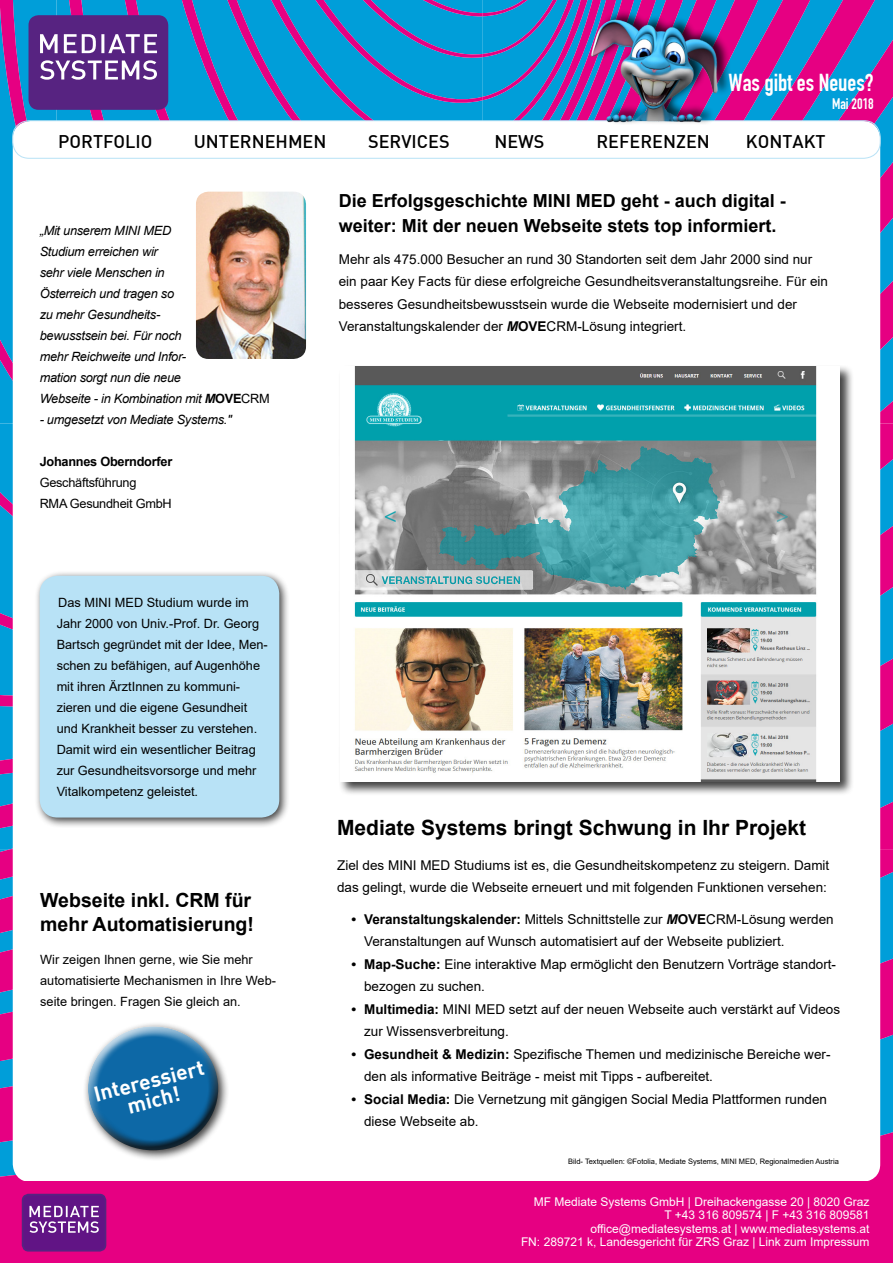
<style>
.page{position:relative;width:893px;height:1263px;background:#fff}
.page>*{position:absolute;margin:0;border:0;box-sizing:border-box;transform-origin:0 0}
.t1{font:24px "DIN Engschrift";color:#fff}
.t2{font:700 21px "Arial";color:#000}
.t3{font:700 21px/19.5px "DIN";color:#fff;text-align:center}
.t4{font:700 19.5px/23.4px "Arial";color:#000}
.t5{font:700 18px/25.5px "Arial";color:#000}
.t6{font:500 18px "DIN";color:#000}
.t7{font:15px "DIN Engschrift";color:#fff}
.t8{font:13.5px/22.5px "Arial";color:#000}
.t9{font:12.75px/21px "Arial";color:#000}
.t10{font:italic 12.75px/21px "Arial";letter-spacing:-.02em;color:#000}
.t11{font:12.75px/21px "Arial";letter-spacing:-.02em;color:#000}
.t12{font:700 12.75px "Arial";letter-spacing:-.02em;color:#000}
.t13{font:12px/13.5px "Arial";color:#fff;text-align:right}
.t14{font:7.5px "Arial";color:#000}
.s1{font-weight:700}
.s2{font-weight:700;font-style:normal}
.s3{font-style:normal}
.s4{font-weight:700;font-style:italic}
</style>
<div class="page">
<svg style="left:157px;top:0;width:325px;height:120px;fill:#009ed9"></svg>
<svg style="left:482px;top:0;width:411px;height:423px;fill:#009ed9"></svg>
<svg style="left:880px;top:423px;width:13px;height:426px"></svg>
<svg style="left:866px;top:849px;width:27px;height:333px"></svg>
<div style="left:13px;top:121px;width:867px;height:1061px;background:#fff;border-radius:18px"></div>
<div style="left:0;top:1182px;width:893px;height:81px;background:#e60082"></div>
<div style="left:34px;top:571px;width:256px;height:258px;background:#000;opacity:.75"></div>
<div style="left:40px;top:576px;width:239px;height:241px;background:#b8e2f6;border-radius:18px"></div>
<div style="left:77px;top:1015px;width:141px;height:107px;background:#fff;opacity:.75"></div>
<div style="left:87px;top:1047px;width:142px;height:110px;background:#000;opacity:.75"></div>
<div style="left:29px;top:15px;width:139px;height:95px;background:#572381;border-radius:10px"></div>
<div style="left:12px;top:120px;width:869px;height:39px;border:1px solid #b8e2f6;border-radius:16px"></div>
<svg style="left:0;top:0;width:157px;height:1252px"></svg>
<div style="left:338px;top:364px;width:516px;height:432px;background:#000;opacity:.75"></div>
<img style="left:341px;top:366px;width:499px;height:415px">
<img style="left:196px;top:192px;width:110px;height:167px">
<div style="left:592px;top:9px;width:140px;height:116px;background:#000;opacity:.75"></div>
<img style="left:589px;top:0;width:129px;height:125px">
<h1 class="t1" style="left:728px;top:69px;width:147px">Was gibt es Neues?</h1>
<p class="t7" style="left:832px;top:95px;width:43px">Mai 2018</p>
<h3 class="t6" style="left:58px;top:130px;width:96px">PORTFOLIO</h3>
<h3 class="t6" style="left:194px;top:130px;width:134px">UNTERNEHMEN</h3>
<h3 class="t6" style="left:368px;top:130px;width:83px">SERVICES</h3>
<h3 class="t6" style="left:494px;top:130px;width:52px">NEWS</h3>
<h3 class="t6" style="left:596px;top:130px;width:115px">REFERENZEN</h3>
<h3 class="t6" style="left:746px;top:130px;width:81px">KONTAKT</h3>
<p class="t10" style="left:40px;top:220px;width:232px">„Mit unserem MINI MED<br>Studium erreichen wir<br>sehr viele Menschen in<br>Österreich und tragen so<br>zu mehr Gesundheits-<br>bewusstsein bei. Für noch<br>mehr Reichweite und Infor-<br>mation sorgt nun die neue<br>Webseite - in Kombination mit <span class="s1">M</span><span class="s2">OVE</span><span class="s3">CRM</span></p>
<p class="t10" style="left:40px;top:409px;width:193px">- umgesetzt von Mediate Systems."</p>
<p class="t12" style="left:40px;top:452px;width:134px">Johannes Oberndorfer</p>
<p class="t11" style="left:40px;top:472px;width:134px">Geschäftsführung<br>RMA Gesundheit GmbH</p>
<p class="t9" style="left:57px;top:591px;width:213px">Das MINI MED Studium wurde im Jahr 2000 von Univ.-Prof. Dr. Georg Bartsch gegründet mit der Idee, Men&shy;schen zu befähigen, auf Augenhöhe mit ihren ÄrztInnen zu kommuni&shy;zieren und die eigene Gesundheit und Krankheit besser zu verstehen.<br>Damit wird ein wesentlicher Beitrag zur Gesundheitsvorsorge und mehr Vitalkompetenz geleistet.</p>
<h3 class="t4" style="left:40px;top:889px;width:215px">Webseite inkl. CRM für mehr Automatisierung!</h3>
<p class="t9" style="left:40px;top:948px;width:237px">Wir zeigen Ihnen gerne, wie Sie mehr automatisierte Mechanismen in Ihre Web&shy;seite bringen. Fragen Sie gleich an.</p>
<h2 class="t3" style="left:92px;top:1084px;width:114px;rotate:-14deg">Interessiert mich!</h2>
<h3 class="t5" style="left:339px;top:188px;width:449px">Die Erfolgsgeschichte MINI MED geht - auch digital - weiter: Mit der neuen Webseite stets top informiert.</h3>
<p class="t8" style="left:339px;top:247px;width:491px">Mehr als 475.000 Besucher an rund 30 Standorten seit dem Jahr 2000 sind nur ein paar Key Facts für diese erfolgreiche Gesundheitsveranstaltungsreihe. Für ein besseres Gesundheitsbewusstsein wurde die Webseite modernisiert und der Veranstaltungskalender der <span class="s4">M</span><span class="s1">OVE</span>CRM-Lösung integriert.</p>
<h2 class="t2" style="left:337px;top:813px;width:471px">Mediate Systems bringt Schwung in Ihr Projekt</h2>
<p class="t8" style="left:337px;top:854px;width:494px">Ziel des MINI MED Studiums ist es, die Gesundheitskompetenz zu steigern. Damit das gelingt, wurde die Webseite erneuert und mit folgenden Funktionen versehen:</p>
<p class="t8" style="left:364px;top:908px;width:471px;text-indent:-13px"><span class="s1">• Veranstaltungskalender:</span> Mittels Schnittstelle zur <span class="s4">M</span><span class="s1">OVE</span>CRM-Lösung werden<br>Veranstaltungen auf Wunsch automatisiert auf der Webseite publiziert.</p>
<p class="t8" style="left:364px;top:953px;width:473px;text-indent:-13px"><span class="s1">• Map-Suche:</span> Eine interaktive Map ermöglicht den Benutzern Vorträge standort&shy;bezogen zu suchen.</p>
<p class="t8" style="left:364px;top:998px;width:477px;text-indent:-13px"><span class="s1">• Multimedia:</span> MINI MED setzt auf der neuen Webseite auch verstärkt auf Videos zur Wissensverbreitung.</p>
<p class="t8" style="left:364px;top:1043px;width:468px;text-indent:-13px"><span class="s1">• Gesundheit &amp; Medizin:</span> Spezifische Themen und medizinische Bereiche wer&shy;den als informative Beiträge - meist mit Tipps - aufbereitet.</p>
<p class="t8" style="left:364px;top:1088px;width:464px;text-indent:-13px"><span class="s1">• Social Media:</span> Die Vernetzung mit gängigen Social Media Plattformen runden diese Webseite ab.</p>
<p class="t14" style="left:568px;top:1156px;width:272px">Bild- Textquellen: ©Fotolia, Mediate Systems, MINI MED, Regionalmedien Austria</p>
<p class="t13" style="left:521px;top:1194px;width:350px">MF Mediate Systems GmbH | Dreihackengasse 20 | 8020 Graz<br>T +43 316 809574 | F +43 316 809581 office@mediatesystems.at | www.mediatesystems.at<br>FN: 289721 k, Landesgericht für ZRS Graz | Link zum Impressum</p>
</div>
